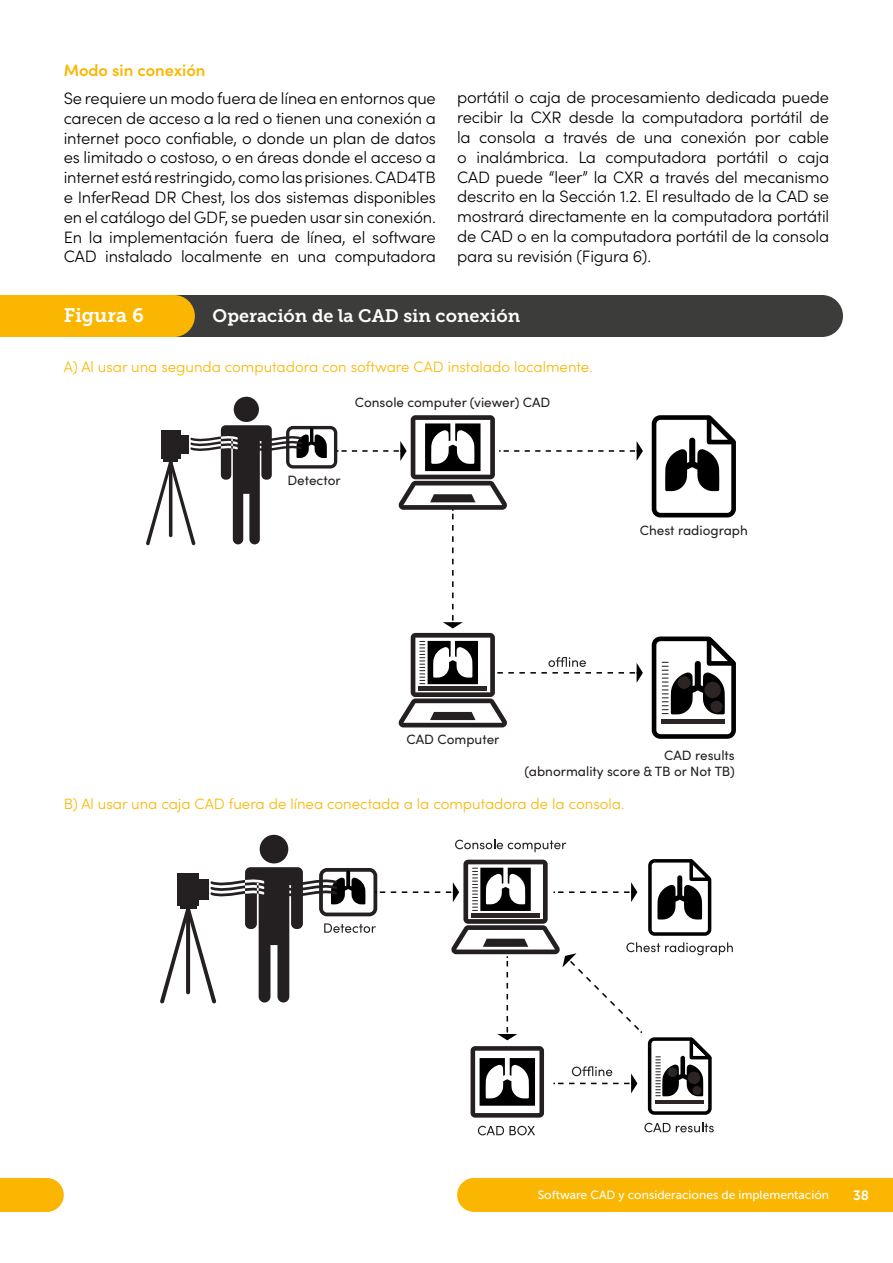
<style>
.page{position:relative;width:893px;height:1263px;background:#fff}
.page>*{position:absolute;margin:0;border:0;box-sizing:border-box;transform-origin:0 0}
.t1{font:19.5px "Museo Slab 700";color:#fff}
.t2{font:18px "Museo Slab 700";color:#fff}
.t3{font:300 16.5px/19.8px "Sofia Pro";letter-spacing:-.01em;color:#000;text-align:justify}
.t4{font:600 16.5px "Sofia Pro";color:#fab600}
.t5{font:300 15px "Sofia Pro";color:#fab600}
.t6{font:13.5px/16.2px "Sofia Pro";color:#241f21;text-align:right}
.t7{font:13.5px "Museo Sans 700";color:#fff}
.t8{font:12px "Museo Sans 500";color:#fff}
</style>
<div class="page">
<div style="left:457px;top:1178px;width:436px;height:34px;background:#fab600"></div>
<svg style="left:0;top:1178px;width:64px;height:34px;background:#faba0f"></svg>
<svg style="left:0;top:295px;width:843px;height:42px;background:#67582e"></svg>
<svg style="left:160px;top:835px;width:573px;height:300px"></svg>
<svg style="left:651px;top:415px;width:85px;height:103px"></svg>
<svg style="left:146px;top:397px;width:497px;height:330px"></svg>
<svg style="left:651px;top:636px;width:85px;height:103px"></svg>
<p class="t4" style="left:64px;top:57px;width:143px">Modo sin conexión</p>
<p class="t3" style="left:64px;top:87px;width:374px">Se requiere un modo fuera de línea en entornos que carecen de acceso a la red o tienen una conexión a internet poco confiable, o donde un plan de datos es limitado o costoso, o en áreas donde el acceso a internet está restringido, como las prisiones. CAD4TB e InferRead DR Chest, los dos sistemas disponibles en el catálogo del GDF, se pueden usar sin conexión.<br>En la implementación fuera de línea, el software CAD instalado localmente en una computadora</p>
<p class="t3" style="left:457px;top:87px;width:374px">portátil o caja de procesamiento dedicada puede recibir la CXR desde la computadora portátil de la consola a través de una conexión por cable o inalámbrica. La computadora portátil o caja CAD puede “leer” la CXR a través del mecanismo descrito en la Sección 1.2. El resultado de la CAD se mostrará directamente en la computadora portátil de CAD o en la computadora portátil de la consola para su revisión (Figura 6).</p>
<p class="t1" style="left:64px;top:304px;width:82px">Figura 6</p>
<p class="t2" style="left:213px;top:305px;width:309px">Operación de la CAD sin conexión</p>
<p class="t5" style="left:64px;top:356px;width:530px">A) Al usar una segunda computadora con software CAD instalado localmente.</p>
<p class="t6" style="left:355px;top:393px;width:197px">Console computer (viewer) CAD</p>
<p class="t6" style="left:287px;top:472px;width:55px">Detector</p>
<p class="t6" style="left:640px;top:522px;width:110px">Chest radiograph</p>
<p class="t6" style="left:406px;top:730px;width:95px">CAD Computer</p>
<p class="t6" style="left:525px;top:746px;width:212px">CAD results<br>(abnormality score &amp; TB or Not TB)</p>
<p class="t5" style="left:64px;top:793px;width:562px">B) Al usar una caja CAD fuera de línea conectada a la computadora de la consola.</p>
<p class="t8" style="left:538px;top:1188px;width:293px">Software CAD y consideraciones de implementación</p>
<p class="t7" style="left:853px;top:1188px;width:17px">38</p>
</div>
